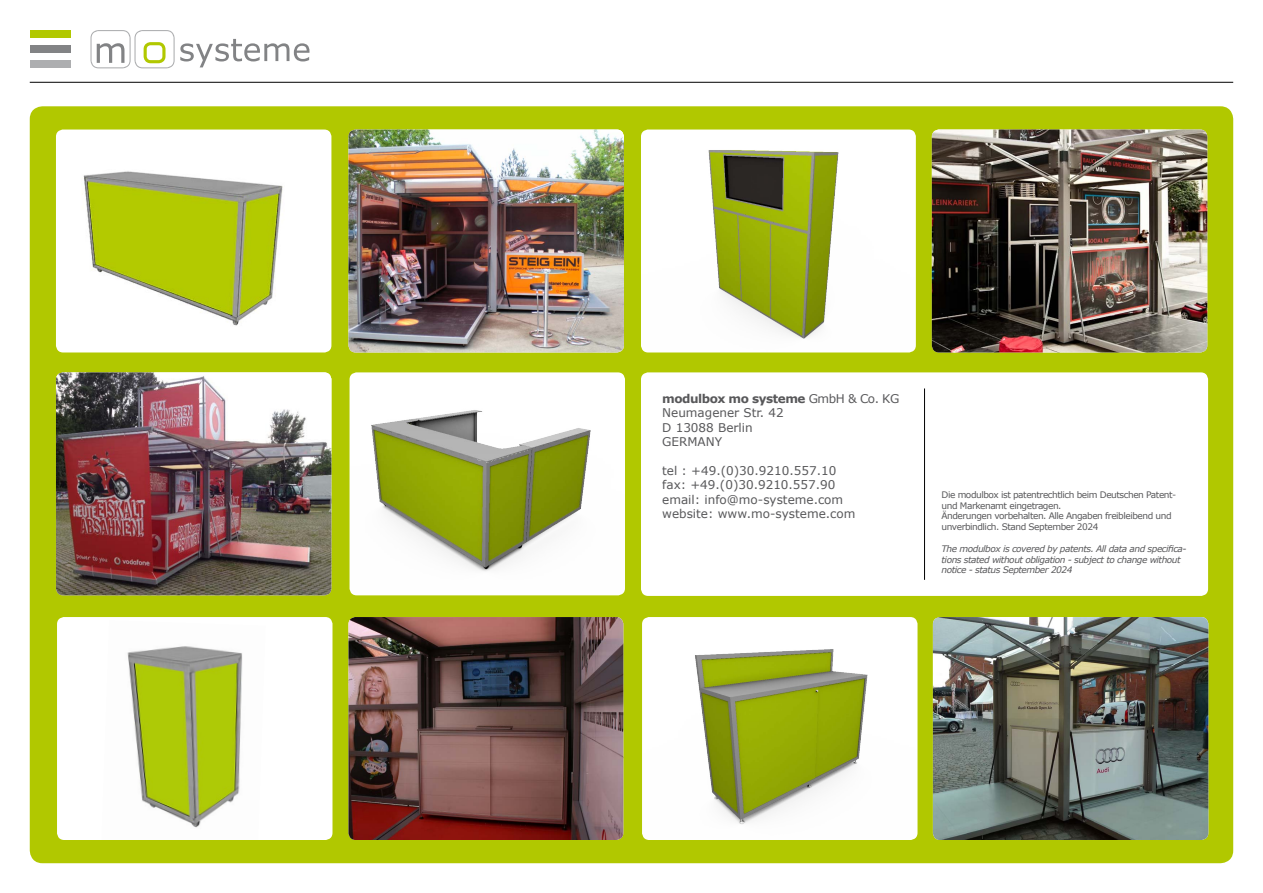
<style>
.page{position:relative;width:1263px;height:893px;background:#fff}
.page>*{position:absolute;margin:0;border:0;box-sizing:border-box;transform-origin:0 0}
.t1{font:12px/14.4px "Verdana";color:#58585a}
.t2{font:9px/10.8px "Verdana";letter-spacing:-.05em;color:#58585a}
.t3{font:italic 9px/10.8px "Verdana";letter-spacing:-.05em;color:#58585a}
.s1{font-weight:700}
</style>
<div class="page">
<hr style="left:30px;top:82px;width:1203px;height:1px;background:#000">
<div style="left:30px;top:45px;width:40px;height:8px;background:#828385"></div>
<div style="left:30px;top:30px;width:40px;height:8px;background:#b1c800"></div>
<div style="left:30px;top:61px;width:40px;height:7px;background:#adaeb0"></div>
<svg style="left:90px;top:30px;width:219px;height:38px"></svg>
<div style="left:30px;top:106px;width:1203px;height:757px;background:#b1c800;border-radius:13px"></div>
<div style="left:641px;top:372px;width:567px;height:224px;background:#fff;border-radius:7px"></div>
<img style="left:348px;top:130px;width:276px;height:222px">
<img style="left:56px;top:372px;width:275px;height:223px">
<img style="left:932px;top:130px;width:275px;height:222px">
<img style="left:348px;top:617px;width:275px;height:223px">
<hr style="left:924px;top:388px;width:1px;height:192px;background:#000">
<img style="left:641px;top:130px;width:275px;height:222px">
<div style="left:56px;top:130px;width:275px;height:222px;background:#fff;border-radius:7px"></div>
<img style="left:83px;top:171px;width:200px;height:155px">
<img style="left:933px;top:617px;width:275px;height:223px">
<div style="left:57px;top:617px;width:275px;height:223px;background:#fff;border-radius:7px"></div>
<img style="left:127px;top:646px;width:116px;height:182px">
<img style="left:349px;top:372px;width:276px;height:223px">
<img style="left:642px;top:617px;width:275px;height:223px">
<p class="t1" style="left:662px;top:391px;width:239px"><span class="s1">modulbox mo systeme</span> GmbH &amp; Co. KG<br>Neumagener Str. 42<br>D 13088 Berlin<br>GERMANY</p>
<p class="t1" style="left:662px;top:463px;width:195px">tel : +49.(0)30.9210.557.10 fax: +49.(0)30.9210.557.90 email: info@mo-systeme.com website: www.mo-systeme.com</p>
<p class="t2" style="left:941px;top:489px;width:236px">Die modulbox ist patentrechtlich beim Deutschen Patent&shy;und Markenamt eingetragen.<br>Änderungen vorbehalten. Alle Angaben freibleibend und unverbindlich. Stand September 2024</p>
<p class="t3" style="left:941px;top:543px;width:247px">The modulbox is covered by patents. All data and specifica&shy;tions stated without obligation - subject to change without notice - status September 2024</p>
</div>
